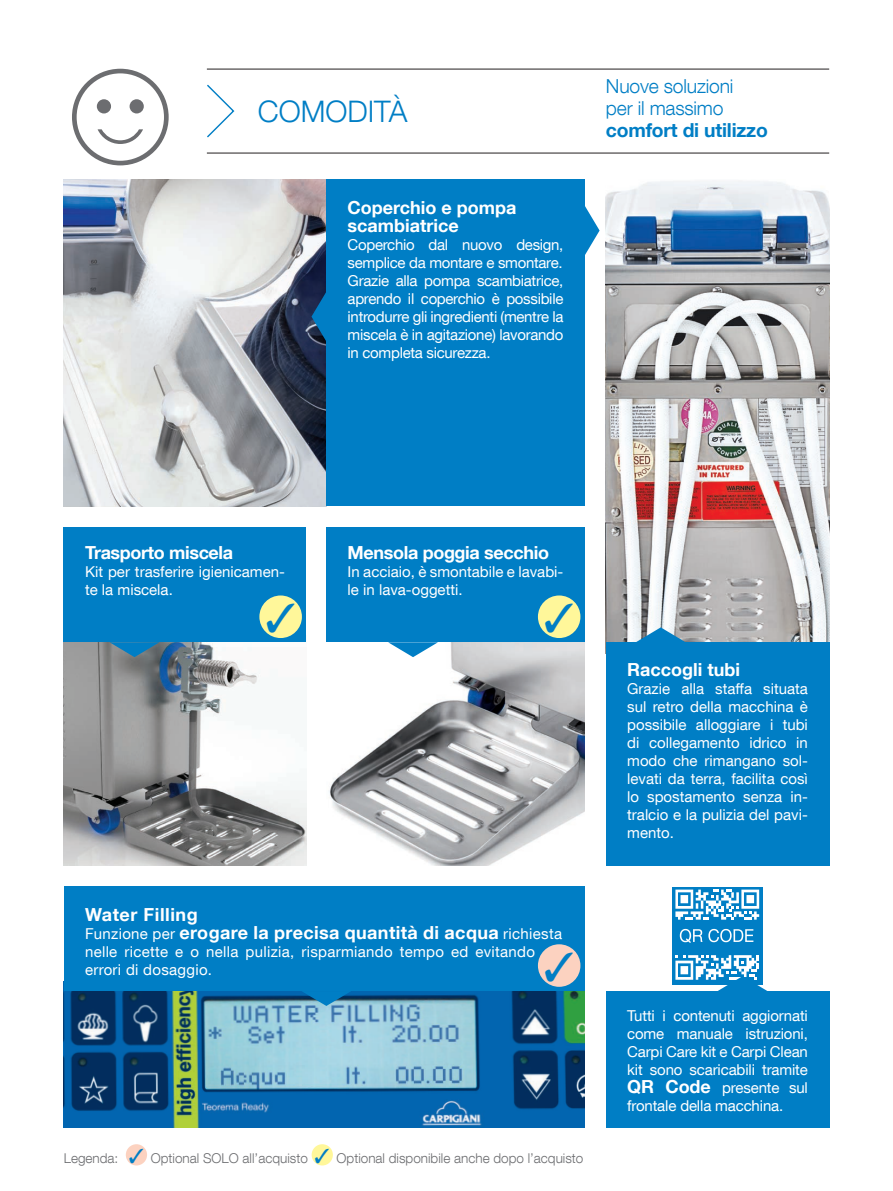
<style>
.page{position:relative;width:893px;height:1191px;background:#fff}
.page>*{position:absolute;margin:0;border:0;box-sizing:border-box;transform-origin:0 0}
.t1{font:300 29.7px "Helvetica Neue LT Com";color:#007ec5}
.t2{font:300 19.35px/21.6px "Helvetica Neue LT Com";letter-spacing:-.01em;color:#007ec5}
.t3{font:700 19.35px "Helvetica Neue LT Com";letter-spacing:-.01em;color:#007ec5}
.t4{font:700 18px/18px "Helvetica Neue LT Com";letter-spacing:.02em;color:#fff}
.t5{font:700 18px/18px "Helvetica Neue LT Com";color:#fff}
.t6{font:700 18px "Helvetica Neue LT Com";letter-spacing:-.02em;color:#fff}
.t7{font:15px/18px "Helvetica Neue LT Com";color:#fff;text-align:justify}
.t8{font:15px/18px "Helvetica Neue LT Com";letter-spacing:.02em;color:#fff}
.t9{font:300 13.5px "Helvetica Neue LT Com";color:#6c6d70}
.s1{font-weight:400;font-size:15px}
.s2{color:#007ec5}
.s3{font-weight:700;font-size:18px}
</style>
<div class="page">
<img style="left:64px;top:642px;width:242px;height:223px">
<img style="left:329px;top:642px;width:256px;height:223px">
<img style="left:64px;top:991px;width:521px;height:136px">
<svg style="left:110px;top:642px;width:49px;height:15px"></svg>
<svg style="left:388px;top:642px;width:50px;height:15px"></svg>
<div style="left:64px;top:527px;width:242px;height:115px;background:#007ec5"></div>
<div style="left:326px;top:527px;width:259px;height:115px;background:#007ec5"></div>
<svg style="left:72px;top:69px;width:97px;height:96px"></svg>
<div style="left:64px;top:887px;width:521px;height:104px;background:#007ec5"></div>
<svg style="left:301px;top:991px;width:50px;height:15px"></svg>
<img style="left:606px;top:181px;width:223px;height:461px">
<div style="left:606px;top:642px;width:223px;height:223px;background:#007ec5"></div>
<svg style="left:636px;top:627px;width:50px;height:15px"></svg>
<hr style="left:207px;top:69px;width:622px;height:1px;background:#231f20">
<hr style="left:207px;top:153px;width:622px;height:1px;background:#231f20">
<svg style="left:207px;top:84px;width:28px;height:54px"></svg>
<div style="left:672px;top:887px;width:91px;height:97px;background:#007ec5"></div>
<svg style="left:675px;top:889px;width:84px;height:30px"></svg>
<svg style="left:680px;top:929px;width:73px;height:14px"></svg>
<svg style="left:675px;top:955px;width:92px;height:36px"></svg>
<div style="left:606px;top:991px;width:223px;height:136px;background:#007ec5"></div>
<img style="left:64px;top:179px;width:262px;height:327px">
<div style="left:326px;top:179px;width:259px;height:327px;background:#007ec5"></div>
<svg style="left:311px;top:292px;width:15px;height:49px"></svg>
<svg style="left:585px;top:206px;width:15px;height:49px"></svg>
<div style="left:126px;top:1144px;width:21px;height:21px;background:#fcd2c0;border-radius:50%"></div>
<div style="left:312px;top:1144px;width:21px;height:21px;background:#fff79a;border-radius:50%"></div>
<div style="left:259px;top:595px;width:43px;height:43px;background:#fff79a;border-radius:50%"></div>
<div style="left:538px;top:595px;width:42px;height:43px;background:#fff79a;border-radius:50%"></div>
<div style="left:538px;top:944px;width:42px;height:42px;background:#fcd2c0;border-radius:50%"></div>
<h1 class="t1" style="left:258px;top:93px;width:151px">COMODITÀ</h1>
<p class="t5" style="left:348px;top:198px;width:170px">Coperchio e pompa scambiatrice</p>
<p class="t7" style="left:348px;top:235px;width:217px">Coperchio dal nuovo design, semplice da montare e smontare.<br>Grazie alla pompa scambiatrice, aprendo il coperchio è possibile introdurre gli ingredienti (mentre la miscela è in agitazione) lavorando in completa sicurezza.</p>
<p class="t2" style="left:606px;top:75px;width:129px">Nuove soluzioni per il massimo</p>
<p class="t3" style="left:606px;top:117px;width:163px">comfort di utilizzo</p>
<p class="t6" style="left:85px;top:541px;width:150px">Trasporto miscela</p>
<p class="t7" style="left:85px;top:563px;width:201px">Kit per trasferire igienicamen&shy;te la miscela.</p>
<p class="t6" style="left:348px;top:541px;width:203px">Mensola poggia secchio</p>
<p class="t7" style="left:348px;top:563px;width:217px">In acciaio, è smontabile e lavabi&shy;le in lava-oggetti.</p>
<p class="t4" style="left:85px;top:905px;width:479px">Water Filling<br><span class="s1">Funzione per</span> erogare la precisa quantità di acqua <span class="s1">richiesta</span></p>
<p class="t8" style="left:85px;top:942px;width:452px">nelle ricette e o nella pulizia, risparmiando tempo ed evitando errori di dosaggio.</p>
<p class="t9" style="left:64px;top:1149px;width:521px">Legenda: <span class="s2">✓</span> Optional SOLO all’acquisto <span class="s2">✓</span> Optional disponibile anche dopo l’acquisto</p>
<p class="t5" style="left:627px;top:660px;width:114px">Raccogli tubi</p>
<p class="t7" style="left:627px;top:679px;width:182px">Grazie alla staffa situata sul retro della macchina è possibile alloggiare i tubi di collegamento idrico in modo che rimangano sol&shy;levati da terra, facilita così lo spostamento senza in&shy;tralcio e la pulizia del pavi&shy;mento.</p>
<p class="t7" style="left:627px;top:1006px;width:182px">Tutti i contenuti aggiornati come manuale istruzioni, Carpi Care kit e Carpi Clean kit sono scaricabili tramite <span class="s3">QR Code</span> presente sul frontale della macchina.</p>
</div>
